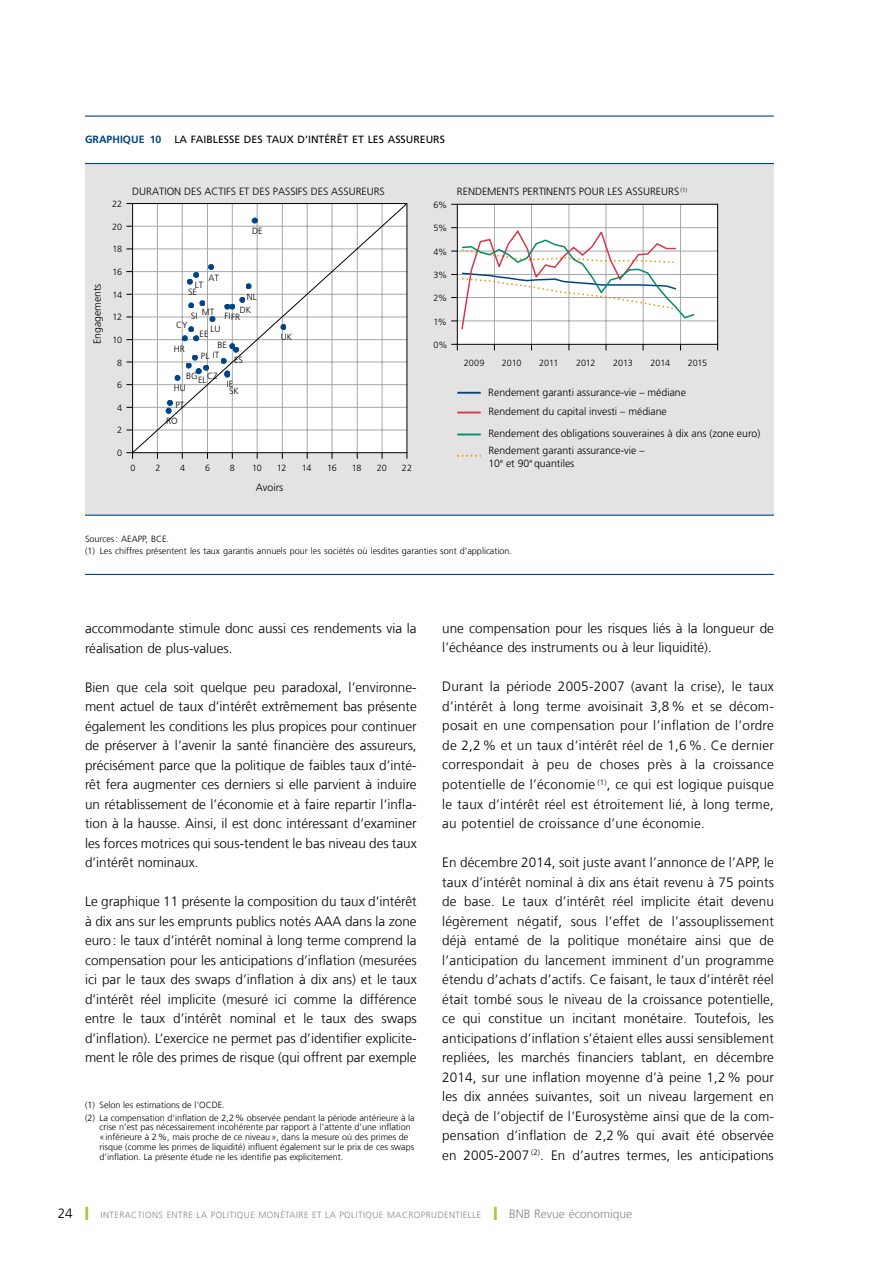
<style>
.page{position:relative;width:893px;height:1263px;background:#fff}
.page>*{position:absolute;margin:0;border:0;box-sizing:border-box;transform-origin:0 0}
.t1{font:300 13.5px/19.5px "Frutiger LT Com";color:#000;text-align:justify}
.t2{font:300 10.5px/17.2px "Frutiger LT";color:#000}
.t3{font:10.5px "Frutiger LT Com";color:#000}
.t4{font:300 9px/9.8px "Frutiger LT Com";color:#000}
.t5{font:300 9px/16.5px "Frutiger LT";color:#000}
.t6{font:300 9px "Frutiger LT Com";letter-spacing:.05em;color:#878787}
.s1{font-weight:700;color:#048}
.s2{font-size:13.5px;color:#000}
.s3{color:#a2c740}
.s4{font-size:12px}
</style>
<div class="page">
<div style="left:85px;top:164px;width:689px;height:351px;background:#e3e3e3"></div>
<hr style="left:85px;top:116px;width:689px;height:1px;background:#048">
<hr style="left:85px;top:163px;width:689px;height:1px;background:#048">
<hr style="left:85px;top:515px;width:689px;height:1px;background:#048">
<hr style="left:85px;top:574px;width:689px;height:1px;background:#048">
<div style="left:457px;top:204px;width:261px;height:140px;background:#fff"></div>
<svg style="left:126px;top:452px;width:7px;height:7px"></svg>
<hr style="left:680px;top:204px;width:1px;height:140px;background:#a8a8a7">
<hr style="left:643px;top:204px;width:1px;height:140px;background:#a8a8a7">
<hr style="left:606px;top:204px;width:1px;height:140px;background:#a8a8a7">
<hr style="left:569px;top:204px;width:1px;height:140px;background:#a8a8a7">
<hr style="left:531px;top:204px;width:1px;height:140px;background:#a8a8a7">
<hr style="left:494px;top:204px;width:1px;height:140px;background:#a8a8a7">
<hr style="left:457px;top:227px;width:261px;height:1px;background:#a8a8a7">
<hr style="left:457px;top:251px;width:261px;height:1px;background:#a8a8a7">
<hr style="left:457px;top:274px;width:261px;height:1px;background:#a8a8a7">
<hr style="left:457px;top:297px;width:261px;height:1px;background:#a8a8a7">
<hr style="left:457px;top:321px;width:261px;height:1px;background:#a8a8a7">
<svg style="left:451px;top:344px;width:7px;height:6px"></svg>
<svg style="left:451px;top:227px;width:245px;height:104px"></svg>
<svg style="left:457px;top:434px;width:24px;height:1px"></svg>
<svg style="left:457px;top:412px;width:24px;height:1px"></svg>
<hr style="left:457px;top:392px;width:24px;height:2px;background:#048">
<svg style="left:457px;top:455px;width:24px;height:2px"></svg>
<svg style="left:132px;top:205px;width:275px;height:249px;background:#f4f4f5"></svg>
<div style="left:132px;top:203px;width:275px;height:250px;border:1px solid #000"></div>
<div style="left:457px;top:204px;width:261px;height:141px;border:1px solid #000"></div>
<p class="t3" style="left:85px;top:133px;width:361px"><span class="s1">GRAPHIQUE 10</span> LA FAIBLESSE DES TAUX D’INTÉRÊT ET LES ASSUREURS</p>
<p class="t2" style="left:89px;top:344px;width:62px;rotate:-90deg">Engagements</p>
<p class="t2" style="left:132px;top:183px;width:254px">DURATION DES ACTIFS ET DES PASSIFS DES ASSUREURS</p>
<p class="t2" style="left:457px;top:183px;width:232px">RENDEMENTS PERTINENTS POUR LES ASSUREURS <sup>(1)</sup></p>
<p class="t5" style="left:112px;top:196px;width:12px">22</p>
<p class="t5" style="left:433px;top:197px;width:15px">6%</p>
<p class="t5" style="left:112px;top:219px;width:12px">20</p>
<p class="t5" style="left:252px;top:223px;width:12px">DE</p>
<p class="t5" style="left:433px;top:220px;width:15px">5%</p>
<p class="t5" style="left:112px;top:241px;width:11px">18</p>
<p class="t5" style="left:433px;top:243px;width:15px">4%</p>
<p class="t5" style="left:112px;top:264px;width:11px">16</p>
<p class="t5" style="left:112px;top:286px;width:11px">14</p>
<p class="t5" style="left:113px;top:309px;width:11px">12</p>
<p class="t5" style="left:112px;top:332px;width:11px">10</p>
<p class="t5" style="left:117px;top:354px;width:7px">8</p>
<p class="t5" style="left:117px;top:377px;width:7px">6</p>
<p class="t5" style="left:209px;top:269px;width:12px">AT</p>
<p class="t5" style="left:195px;top:277px;width:10px">LT</p>
<p class="t5" style="left:188px;top:284px;width:10px">SE</p>
<p class="t5" style="left:191px;top:308px;width:8px">SI</p>
<p class="t5" style="left:247px;top:288px;width:11px">NL</p>
<p class="t5" style="left:240px;top:302px;width:13px">DK</p>
<p class="t5" style="left:202px;top:304px;width:14px">MT</p>
<p class="t5" style="left:224px;top:309px;width:17px">FIFR</p>
<p class="t5" style="left:176px;top:316px;width:13px">CY</p>
<p class="t5" style="left:210px;top:321px;width:11px">LU</p>
<p class="t5" style="left:200px;top:325px;width:10px">EE</p>
<p class="t5" style="left:218px;top:337px;width:11px">BE</p>
<p class="t5" style="left:174px;top:341px;width:13px">HR</p>
<p class="t5" style="left:174px;top:380px;width:14px">HU</p>
<p class="t5" style="left:213px;top:347px;width:8px">IT</p>
<p class="t5" style="left:201px;top:348px;width:10px">PL</p>
<p class="t5" style="left:234px;top:352px;width:10px">ES</p>
<p class="t5" style="left:186px;top:368px;width:13px">BG</p>
<p class="t5" style="left:207px;top:368px;width:12px">CZ</p>
<p class="t5" style="left:198px;top:372px;width:10px">EL</p>
<p class="t5" style="left:227px;top:376px;width:8px">IE</p>
<p class="t5" style="left:229px;top:383px;width:11px">SK</p>
<p class="t5" style="left:281px;top:329px;width:13px">UK</p>
<p class="t5" style="left:117px;top:400px;width:7px">4</p>
<p class="t5" style="left:166px;top:396px;width:20px;text-indent:9px">PT<br>RO</p>
<p class="t5" style="left:433px;top:267px;width:15px">3%</p>
<p class="t5" style="left:433px;top:290px;width:15px">2%</p>
<p class="t5" style="left:433px;top:314px;width:15px">1%</p>
<p class="t5" style="left:433px;top:337px;width:16px">0%</p>
<p class="t5" style="left:464px;top:355px;width:22px">2009</p>
<p class="t5" style="left:502px;top:355px;width:21px">2010</p>
<p class="t5" style="left:539px;top:355px;width:21px">2011</p>
<p class="t5" style="left:576px;top:355px;width:21px">2012</p>
<p class="t5" style="left:613px;top:355px;width:21px">2013</p>
<p class="t5" style="left:651px;top:355px;width:21px">2014</p>
<p class="t5" style="left:688px;top:355px;width:21px">2015</p>
<p class="t2" style="left:488px;top:382px;width:199px;line-height:19.5px">Rendement garanti assurance-vie – médiane<br>Rendement du capital investi – médiane</p>
<p class="t5" style="left:117px;top:422px;width:7px">2</p>
<p class="t5" style="left:117px;top:445px;width:7px">0</p>
<p class="t5" style="left:130px;top:460px;width:7px">0</p>
<p class="t5" style="left:156px;top:460px;width:7px">2</p>
<p class="t5" style="left:180px;top:460px;width:7px">4</p>
<p class="t5" style="left:205px;top:460px;width:7px">6</p>
<p class="t5" style="left:230px;top:460px;width:7px">8</p>
<p class="t5" style="left:252px;top:460px;width:11px">10</p>
<p class="t5" style="left:277px;top:460px;width:11px">12</p>
<p class="t5" style="left:302px;top:460px;width:11px">14</p>
<p class="t5" style="left:327px;top:460px;width:11px">16</p>
<p class="t5" style="left:352px;top:460px;width:11px">18</p>
<p class="t5" style="left:377px;top:460px;width:12px">20</p>
<p class="t5" style="left:402px;top:460px;width:12px">22</p>
<p class="t2" style="left:488px;top:425px;width:273px">Rendement des obligations souveraines à dix ans (zone euro)<br>Rendement garanti assurance-vie –</p>
<p class="t2" style="left:488px;top:455px;width:88px">10<sup>e</sup> et 90<sup>e</sup> quantiles</p>
<p class="t2" style="left:256px;top:478px;width:29px">Avoirs</p>
<p class="t4" style="left:85px;top:532px;width:428px;line-height:12.8px">Sources: AEAPP, BCE.<br>(1) Les chiffres présentent les taux garantis annuels pour les sociétés où lesdites garanties sont d’application.</p>
<p class="t1" style="left:85px;top:618px;width:333px">accommodante stimule donc aussi ces rendements via la réalisation de plus-values.</p>
<p class="t1" style="left:85px;top:677px;width:333px">Bien que cela soit quelque peu paradoxal, l’environne‑ ment actuel de taux d’intérêt extrêmement bas présente également les conditions les plus propices pour continuer de préserver à l’avenir la santé financière des assureurs, précisément parce que la politique de faibles taux d’inté‑ rêt fera augmenter ces derniers si elle parvient à induire un rétablissement de l’économie et à faire repartir l’infla‑ tion à la hausse. Ainsi, il est donc intéressant d’examiner les forces motrices qui sous-tendent le bas niveau des taux d’intérêt nominaux.</p>
<p class="t1" style="left:85px;top:891px;width:333px">Le graphique 11 présente la composition du taux d’intérêt à dix ans sur les emprunts publics notés AAA</p>
<p class="t1" style="left:85px;top:911px;width:333px;text-indent:260px">dans la zone euro: le taux d’intérêt nominal à long terme comprend la compensation pour les anticipations d’inflation (mesurées ici par le taux des swaps d’inflation à dix ans) et le taux d’intérêt réel implicite (mesuré ici comme la différence entre le taux d’intérêt nominal et le taux des swaps d’inflation). L’exercice ne permet pas d’identifier explicite‑ ment le rôle des primes de risque (qui offrent par exemple</p>
<p class="t4" style="left:85px;top:1100px;width:121px">(1) Selon les estimations de l’OCDE</p>
<p class="t4" style="left:85px;top:1098px;width:331px;line-height:12.8px;text-indent:137px">.<br>(2) La compensation d’inflation de 2,2% observée pendant la période antérieure à la</p>
<p class="t4" style="left:99px;top:1122px;width:316px">crise n’est pas nécessairement incohérente par rapport à l’attente d’une inflation «inférieure à 2%, mais proche de ce niveau», dans la mesure où des primes de risque (comme les primes de liquidité) influent également sur le prix de ces swaps d’inflation. La présente étude ne les identifie pas explicitement.</p>
<p class="t1" style="left:442px;top:618px;width:333px">une compensation pour les risques liés à la longueur de l’échéance des instruments ou à leur liquidité).</p>
<p class="t1" style="left:442px;top:677px;width:333px">Durant la période 2005-2007 (avant la crise), le taux d’intérêt à long terme avoisinait 3,8% et se décom‑ posait en une compensation pour l’inflation de l’ordre de 2,2% et un taux d’intérêt réel de 1,6%. Ce dernier correspondait à peu de choses près à la croissance potentielle de l’économie <sup>(1)</sup>, ce qui est logique puisque le taux d’intérêt réel est étroitement lié, à long terme, au potentiel de croissance d’une économie.</p>
<p class="t1" style="left:442px;top:852px;width:333px">En décembre 2014, soit juste avant l’annonce de l’APP, le taux d’intérêt nominal à dix ans était revenu à 75 points de base. Le taux d’intérêt réel implicite était devenu légèrement négatif, sous l’effet de l’assouplissement déjà entamé de la politique monétaire ainsi que de l’anticipation du lancement imminent d’un programme étendu d’achats d’actifs. Ce faisant, le taux d’intérêt réel était tombé sous le niveau de la croissance potentielle, ce qui constitue un incitant monétaire. Toutefois, les anticipations d’inflation s’étaient elles aussi sensiblement repliées, les marchés financiers tablant, en décembre 2014, sur une inflation moyenne d’à peine 1,2% pour les dix années suivantes, soit un niveau largement en deçà de l’objectif de l’Eurosystème ainsi que de la com‑ pensation d’inflation de 2,2% qui avait été observée en 2005-2007 <sup>(2)</sup>. En d’autres termes, les anticipations</p>
<p class="t6" style="left:58px;top:1209px;width:121px"><span class="s2">24</span> <span class="s3">❙</span> Interactions entr</p>
<p class="t6" style="left:188px;top:1209px;width:445px">e la politique monétaire et la politique macroprudenti elle <span class="s3">❙</span> <span class="s4">BNB Revue économique</span></p>
</div>
